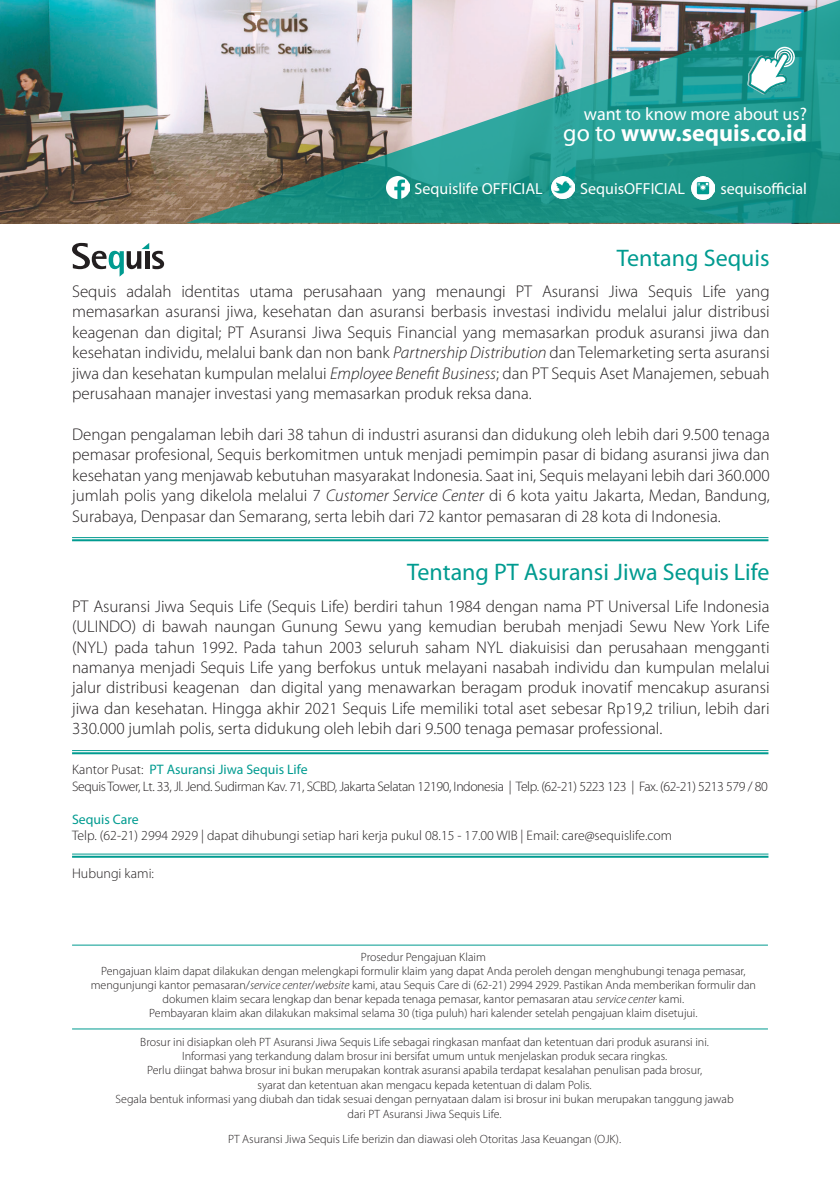
<style>
.page{position:relative;width:840px;height:1191px;background:#fff}
.page>*{position:absolute;margin:0;border:0;box-sizing:border-box;transform-origin:0 0}
.t1{font:24px "Myriad Pro";color:#009b90}
.t2{font:700 24px "Myriad Pro";color:#fff}
.t3{font:18px "Myriad Pro";color:#fff}
.t4{font:300 17px/20.4px "Myriad Pro";color:#231f20;text-align:justify}
.t5{font:16px "Myriad Pro";color:#fff}
.t6{font:300 14px "Myriad Pro";color:#231f20}
.t7{font:300 13.8px "Myriad Pro";letter-spacing:-.025em;color:#231f20}
.t8{font:300 13.8px "Myriad Pro";color:#231f20}
.t9{font:13.8px "Myriad Pro";color:#009b90}
.t10{font:300 12px/14px "Myriad Pro";color:#231f20;text-align:center}
.s1{font-weight:400}
.s2{font-style:italic}
.s3{font-weight:300;color:#231f20}
</style>
<div class="page">
<img style="left:0;top:0;width:186px;height:223px">
<svg style="left:186px;top:0;width:653px;height:223px;background:#73a8a4"></svg>
<svg style="left:747px;top:45px;width:48px;height:50px"></svg>
<img style="left:386px;top:176px;width:23px;height:23px">
<img style="left:551px;top:176px;width:22px;height:23px">
<img style="left:691px;top:176px;width:22px;height:23px">
<hr style="left:72px;top:1028px;width:695px;height:1px;background:#009b90">
<hr style="left:72px;top:944px;width:695px;height:1px;background:#009b90">
<svg style="left:72px;top:243px;width:92px;height:34px"></svg>
<hr style="left:72px;top:537px;width:696px;height:1px;background:#009b90">
<hr style="left:72px;top:539px;width:696px;height:2px;background:#009b90">
<hr style="left:72px;top:853px;width:696px;height:1px;background:#009b90">
<hr style="left:72px;top:855px;width:696px;height:2px;background:#009b90">
<hr style="left:72px;top:750px;width:696px;height:1px;background:#009b90">
<hr style="left:72px;top:752px;width:696px;height:2px;background:#009b90">
<p class="t3" style="left:583px;top:104px;width:224px">want to know more about us?</p>
<p class="t2" style="left:563px;top:119px;width:245px"><span class="s1">go to</span> www.sequis.co.id</p>
<p class="t5" style="left:414px;top:179px;width:130px">Sequislife OFFICIAL</p>
<p class="t5" style="left:580px;top:179px;width:106px">SequisOFFICIAL</p>
<p class="t5" style="left:720px;top:179px;width:88px">sequisofficial</p>
<p class="t1" style="left:616px;top:245px;width:154px">Tentang Sequis</p>
<p class="t4" style="left:72px;top:281px;width:698px">Sequis adalah identitas utama perusahaan yang menaungi PT Asuransi Jiwa Sequis Life yang memasarkan asuransi jiwa, kesehatan dan asuransi berbasis investasi individu melalui jalur distribusi keagenan dan digital; PT Asuransi Jiwa Sequis Financial yang memasarkan produk asuransi jiwa dan kesehatan individu, melalui bank dan non bank <span class="s2">Partnership Distribution</span> dan Telemarketing serta asuransi jiwa dan kesehatan kumpulan melalui <span class="s2">Employee Benefit Business</span>; dan PT Sequis Aset Manajemen, sebuah perusahaan manajer investasi yang memasarkan produk reksa dana.</p>
<p class="t4" style="left:72px;top:424px;width:698px">Dengan pengalaman lebih dari 38 tahun di industri asuransi dan didukung oleh lebih dari 9.500 tenaga pemasar profesional, Sequis berkomitmen untuk menjadi pemimpin pasar di bidang asuransi jiwa dan kesehatan yang menjawab kebutuhan masyarakat Indonesia. Saat ini, Sequis melayani lebih dari 360.000 jumlah polis yang dikelola melalui 7 <span class="s2">Customer Service Center</span> di 6 kota yaitu Jakarta, Medan, Bandung, Surabaya, Denpasar dan Semarang, serta lebih dari 72 kantor pemasaran di 28 kota di Indonesia.</p>
<p class="t1" style="left:407px;top:559px;width:364px">Tentang PT Asuransi Jiwa Sequis Life</p>
<p class="t4" style="left:72px;top:596px;width:698px">PT Asuransi Jiwa Sequis Life (Sequis Life) berdiri tahun 1984 dengan nama PT Universal Life Indonesia (ULINDO) di bawah naungan Gunung Sewu yang kemudian berubah menjadi Sewu New York Life (NYL) pada tahun 1992. Pada tahun 2003 seluruh saham NYL diakuisisi dan perusahaan mengganti namanya menjadi Sequis Life yang berfokus untuk melayani nasabah individu dan kumpulan melalui jalur distribusi keagenan dan digital yang menawarkan beragam produk inovatif mencakup asuransi jiwa dan kesehatan. Hingga akhir 2021 Sequis Life memiliki total aset sebesar Rp19,2 triliun, lebih dari 330.000 jumlah polis, serta didukung oleh lebih dari 9.500 tenaga pemasar professional.</p>
<p class="t9" style="left:72px;top:762px;width:237px"><span class="s3">Kantor Pusat:</span> PT Asuransi Jiwa Sequis Life</p>
<p class="t7" style="left:72px;top:778px;width:696px">Sequis Tower, Lt. 33, Jl. Jend. Sudirman Kav. 71, SCBD, Jakarta Selatan 12190, Indonesia | Telp. (62-21) 5223 123 | Fax. (62-21) 5213 579 / 80</p>
<p class="t9" style="left:72px;top:811px;width:68px">Sequis Care</p>
<p class="t8" style="left:72px;top:827px;width:601px">Telp. (62-21) 2994 2929 | dapat dihubungi setiap hari kerja pukul 08.15 - 17.00 WIB | Email: care@sequislife.com</p>
<p class="t6" style="left:72px;top:865px;width:83px">Hubungi kami:</p>
<p class="t10" style="left:360px;top:949px;width:126px">Prosedur Pengajuan Klaim</p>
<p class="t10" style="left:91px;top:963px;width:666px">Pengajuan klaim dapat dilakukan dengan melengkapi formulir klaim yang dapat Anda peroleh dengan menghubungi tenaga pemasar, mengunjungi kantor pemasaran/<span class="s2">service center</span>/<span class="s2">website</span> kami, atau Sequis Care di (62-21) 2994 2929. Pastikan Anda memberikan formulir dan dokumen klaim secara lengkap dan benar kepada tenaga pemasar, kantor pemasaran atau <span class="s2">service center</span> kami.</p>
<p class="t10" style="left:149px;top:1005px;width:549px">Pembayaran klaim akan dilakukan maksimal selama 30 (tiga puluh) hari kalender setelah pengajuan klaim disetujui.</p>
<p class="t10" style="left:140px;top:1034px;width:570px">Brosur ini disiapkan oleh PT Asuransi Jiwa Sequis Life sebagai ringkasan manfaat dan ketentuan dari produk asuransi ini.</p>
<p class="t10" style="left:182px;top:1048px;width:486px">Informasi yang terkandung dalam brosur ini bersifat umum untuk menjelaskan produk secara ringkas.</p>
<p class="t10" style="left:147px;top:1063px;width:556px">Perlu diingat bahwa brosur ini bukan merupakan kontrak asuransi apabila terdapat kesalahan penulisan pada brosur,</p>
<p class="t10" style="left:257px;top:1077px;width:335px">syarat dan ketentuan akan mengacu kepada ketentuan di dalam Polis.</p>
<p class="t10" style="left:115px;top:1092px;width:619px">Segala bentuk informasi yang diubah dan tidak sesuai dengan pernyataan dalam isi brosur ini bukan merupakan tanggung jawab</p>
<p class="t10" style="left:347px;top:1106px;width:155px">dari PT Asuransi Jiwa Sequis Life.</p>
<p class="t10" style="left:228px;top:1132px;width:394px">PT Asuransi Jiwa Sequis Life berizin dan diawasi oleh Otoritas Jasa Keuangan (OJK).</p>
</div>
